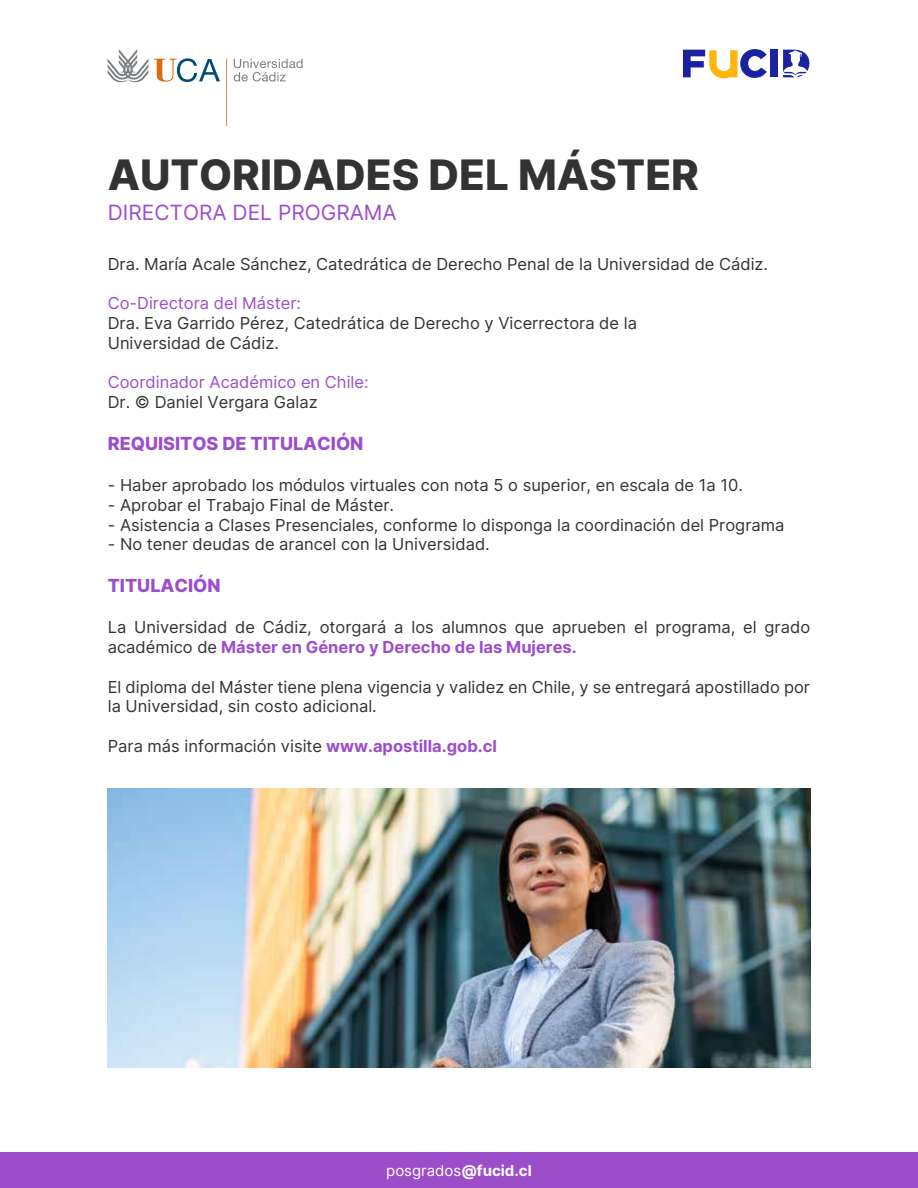
<style>
.page{position:relative;width:918px;height:1188px;background:#fff}
.page>*{position:absolute;margin:0;border:0;box-sizing:border-box;transform-origin:0 0}
.t1{font:800 42px "Inter";color:#333}
.t2{font:21px "Inter";color:#9c4eca}
.t3{font:800 18px "Inter";color:#9c4eca}
.t4{font:16.5px/19.8px "Inter";color:#333}
.t5{font:16.5px "Inter";color:#9c4eca}
.t6{font:15px "Inter";color:#fff}
.s1{font-weight:700;color:#9c4eca}
.s2{font-weight:700}
</style>
<div class="page">
<div style="left:0;top:1153px;width:918px;height:35px;background:#9c4eca"></div>
<svg style="left:683px;top:49px;width:84px;height:29px"></svg>
<div style="left:770px;top:50px;width:8px;height:27px;background:#1b229f"></div>
<svg style="left:783px;top:50px;width:26px;height:27px"></svg>
<svg style="left:234px;top:59px;width:69px;height:23px"></svg>
<svg style="left:108px;top:49px;width:112px;height:34px"></svg>
<hr style="left:226px;top:59px;width:1px;height:67px;background:#dc6c10;border-radius:50%">
<img style="left:108px;top:789px;width:702px;height:279px">
<h1 class="t1" style="left:108px;top:144px;width:593px">AUTORIDADES DEL MÁSTER</h1>
<p class="t2" style="left:108px;top:197px;width:291px">DIRECTORA DEL PROGRAMA</p>
<p class="t4" style="left:108px;top:253px;width:662px">Dra. María Acale Sánchez, Catedrática de Derecho Penal de la Universidad de Cádiz.</p>
<p class="t5" style="left:108px;top:291px;width:195px">Co-Directora del Máster:</p>
<p class="t4" style="left:108px;top:313px;width:531px">Dra. Eva Garrido Pérez, Catedrática de Derecho y Vicerrectora de la<br>Universidad de Cádiz.</p>
<p class="t5" style="left:108px;top:370px;width:262px">Coordinador Académico en Chile:</p>
<p class="t4" style="left:108px;top:392px;width:211px">Dr. © Daniel Vergara Galaz</p>
<p class="t3" style="left:108px;top:430px;width:257px">REQUISITOS DE TITULACIÓN</p>
<p class="t4" style="left:108px;top:475px;width:637px">- Haber aprobado los módulos virtuales con nota 5 o superior, en escala de 1a 10.</p>
<p class="t4" style="left:108px;top:494px;width:288px">- Aprobar el Trabajo Final de Máster.</p>
<p class="t4" style="left:108px;top:514px;width:678px">- Asistencia a Clases Presenciales, conforme lo disponga la coordinación del Programa</p>
<p class="t4" style="left:108px;top:534px;width:384px">- No tener deudas de arancel con la Universidad.</p>
<p class="t3" style="left:108px;top:572px;width:114px">TITULACIÓN</p>
<p class="t4" style="left:108px;top:617px;width:704px">La Universidad de Cádiz, otorgará a los alumnos que aprueben el programa, el grado académico de <span class="s1">Máster en Género y Derecho de las Mujeres.</span></p>
<p class="t4" style="left:108px;top:676px;width:704px">El diploma del Máster tiene plena vigencia y validez en Chile, y se entregará apostillado por la Universidad, sin costo adicional.</p>
<p class="t4" style="left:108px;top:736px;width:391px">Para más información visite <span class="s1">www.apostilla.gob.cl</span></p>
<p class="t6" style="left:386px;top:1159px;width:147px">posgrados<span class="s2">@fucid.cl</span></p>
</div>
